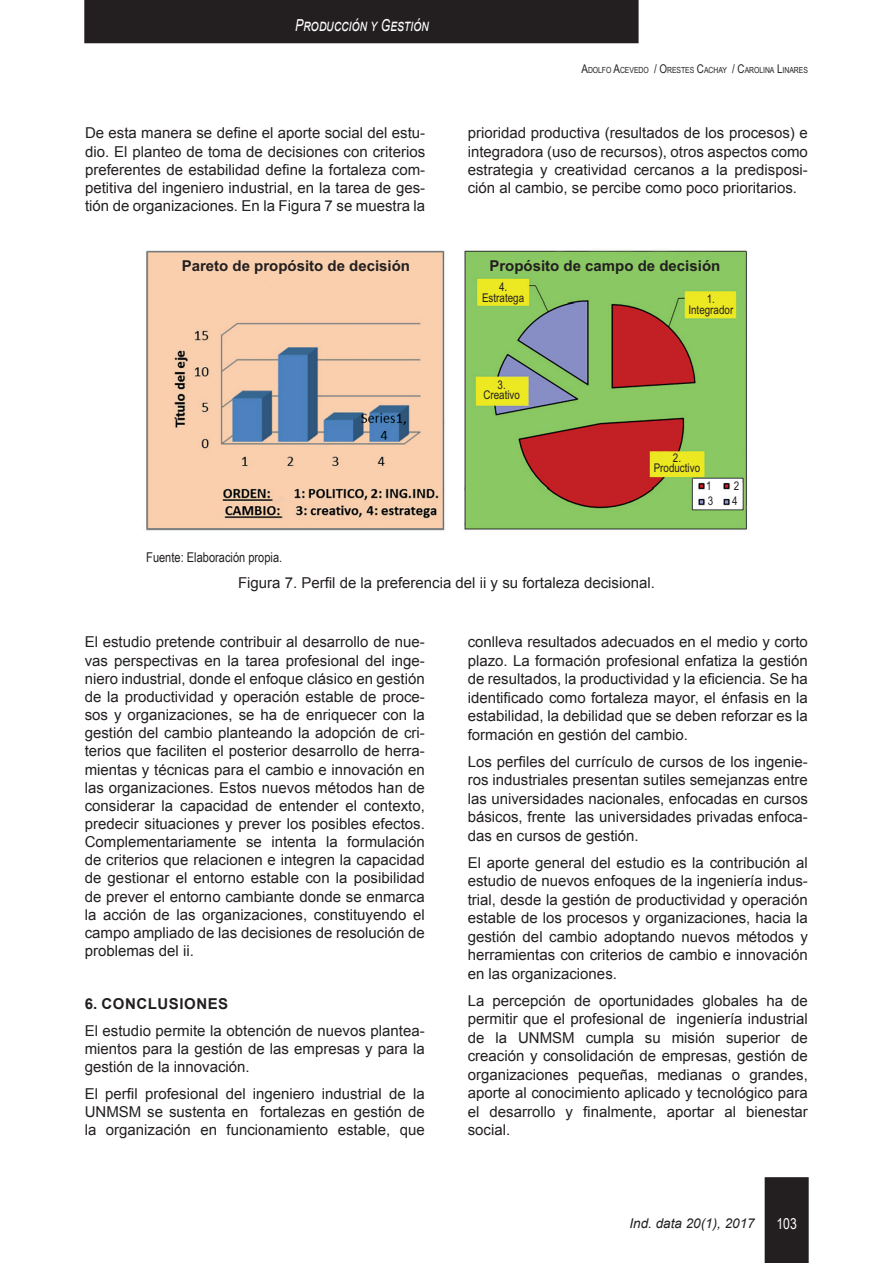
<style>
.page{position:relative;width:893px;height:1263px;background:#fff}
.page>*{position:absolute;margin:0;border:0;box-sizing:border-box;transform-origin:0 0}
.t1{font:italic 16.5px "Arial";color:#fff;scale:.75 1}
.SUBTITULO_1{font:15px/18.5px "Arial";color:#231f20;text-align:justify}
.SUBTITULO_1-2{font:700 15px "Arial";color:#231f20}
.SUBTITULO_1-3{font:700 15px "Arial";letter-spacing:.035em;color:#231f20}
.t2{font:15px "Arial Narrow";color:#fff}
.FUENTE{font:13.5px "Arial Narrow";color:#231f20}
.t3{font:italic 13.5px "Arial";color:#231f20}
.t4{font:12px/10.5px "Arial Narrow";color:#231f20;text-align:center}
.t5{font:8.4px "Arial Narrow";letter-spacing:-.005em;color:#231f20}
.s1{font-size:12px}
</style>
<div class="page">
<div style="left:765px;top:1177px;width:44px;height:86px;background:#231f20"></div>
<div style="left:84px;top:0;width:555px;height:43px;background:#231f20"></div>
<img style="left:146px;top:249px;width:602px;height:282px">
<p class="t1" style="left:295px;top:14px;width:179px">Producción y Gestión</p>
<p class="t5" style="left:581px;top:63px;width:228px"><span class="s1">A</span>DOLFO <span class="s1">A</span>CEVEDO <span class="s1">/ O</span>RESTES <span class="s1">C</span>ACHAY <span class="s1">/ C</span>AROLINA <span class="s1">L</span>INARES</p>
<p class="SUBTITULO_1" style="left:85px;top:124px;width:342px;line-height:18px">De esta manera se define el aporte social del estu&shy;dio. El planteo de toma de decisiones con criterios preferentes de estabilidad define la fortaleza com&shy;petitiva del ingeniero industrial, en la tarea de ges&shy;tión de organizaciones. En la Figura 7 se muestra la</p>
<p class="SUBTITULO_1" style="left:468px;top:124px;width:342px;line-height:18px">prioridad productiva (resultados de los procesos) e integradora (uso de recursos), otros aspectos como estrategia y creatividad cercanos a la predisposi&shy;ción al cambio, se percibe como poco prioritarios.</p>
<p class="SUBTITULO_1-2" style="left:182px;top:255px;width:230px">Pareto de propósito de decisión</p>
<p class="SUBTITULO_1-2" style="left:489px;top:255px;width:232px">Propósito de campo de decisión</p>
<p class="t4" style="left:688px;top:293px;width:46px">1.<br>Integrador</p>
<p class="t4" style="left:482px;top:281px;width:44px">4.<br>Estratega</p>
<p class="t4" style="left:483px;top:379px;width:38px">3.<br>Creativo</p>
<p class="t4" style="left:654px;top:452px;width:48px">2.<br>Productivo</p>
<p class="t4" style="left:706px;top:480px;width:7px">1</p>
<p class="t4" style="left:734px;top:480px;width:7px">2</p>
<p class="t4" style="left:708px;top:495px;width:7px">3</p>
<p class="t4" style="left:732px;top:495px;width:7px">4</p>
<p class="FUENTE" style="left:146px;top:547px;width:137px">Fuente: Elaboración propia.</p>
<p class="SUBTITULO_1" style="left:238px;top:573px;width:418px">Figura 7. Perfil de la preferencia del ii y su fortaleza decisional.</p>
<p class="SUBTITULO_1" style="left:85px;top:633px;width:342px">El estudio pretende contribuir al desarrollo de nue&shy;vas perspectivas en la tarea profesional del inge&shy;niero industrial, donde el enfoque clásico en gestión de la productividad y operación estable de proce&shy;sos y organizaciones, se ha de enriquecer con la gestión del cambio planteando la adopción de cri&shy;terios que faciliten el posterior desarrollo de herra&shy;mientas y técnicas para el cambio e innovación en las organizaciones. Estos nuevos métodos han de considerar la capacidad de entender el contexto, predecir situaciones y prever los posibles efectos.<br>Complementariamente se intenta la formulación de criterios que relacionen e integren la capacidad de gestionar el entorno estable con la posibilidad de prever el entorno cambiante donde se enmarca la acción de las organizaciones, constituyendo el campo ampliado de las decisiones de resolución de problemas del ii.</p>
<p class="SUBTITULO_1-3" style="left:85px;top:993px;width:145px">6. CONCLUSIONES</p>
<p class="SUBTITULO_1" style="left:85px;top:1022px;width:342px">El estudio permite la obtención de nuevos plantea&shy;mientos para la gestión de las empresas y para la gestión de la innovación.</p>
<p class="SUBTITULO_1" style="left:85px;top:1085px;width:342px">El perfil profesional del ingeniero industrial de la UNMSM se sustenta en fortalezas en gestión de la organización en funcionamiento estable, que</p>
<p class="SUBTITULO_1" style="left:468px;top:633px;width:342px">conlleva resultados adecuados en el medio y corto plazo. La formación profesional enfatiza la gestión de resultados, la productividad y la eficiencia. Se ha identificado como fortaleza mayor, el énfasis en la estabilidad, la debilidad que se deben reforzar es la formación en gestión del cambio.</p>
<p class="SUBTITULO_1" style="left:468px;top:752px;width:342px">Los perfiles del currículo de cursos de los ingenie&shy;ros industriales presentan sutiles semejanzas entre las universidades nacionales, enfocadas en cursos básicos, frente las universidades privadas enfoca&shy;das en cursos de gestión.</p>
<p class="SUBTITULO_1" style="left:468px;top:853px;width:342px">El aporte general del estudio es la contribución al estudio de nuevos enfoques de la ingeniería indus&shy;trial, desde la gestión de productividad y operación estable de los procesos y organizaciones, hacia la gestión del cambio adoptando nuevos métodos y herramientas con criterios de cambio e innovación en las organizaciones.</p>
<p class="SUBTITULO_1" style="left:468px;top:991px;width:342px">La percepción de oportunidades globales ha de permitir que el profesional de ingeniería industrial de la UNMSM cumpla su misión superior de creación y consolidación de empresas, gestión de organizaciones pequeñas, medianas o grandes, aporte al conocimiento aplicado y tecnológico para el desarrollo y finalmente, aportar al bienestar social.</p>
<p class="t3" style="left:629px;top:1215px;width:127px">Ind. data 20(1), 2017</p>
<p class="t2" style="left:776px;top:1213px;width:22px">103</p>
</div>
